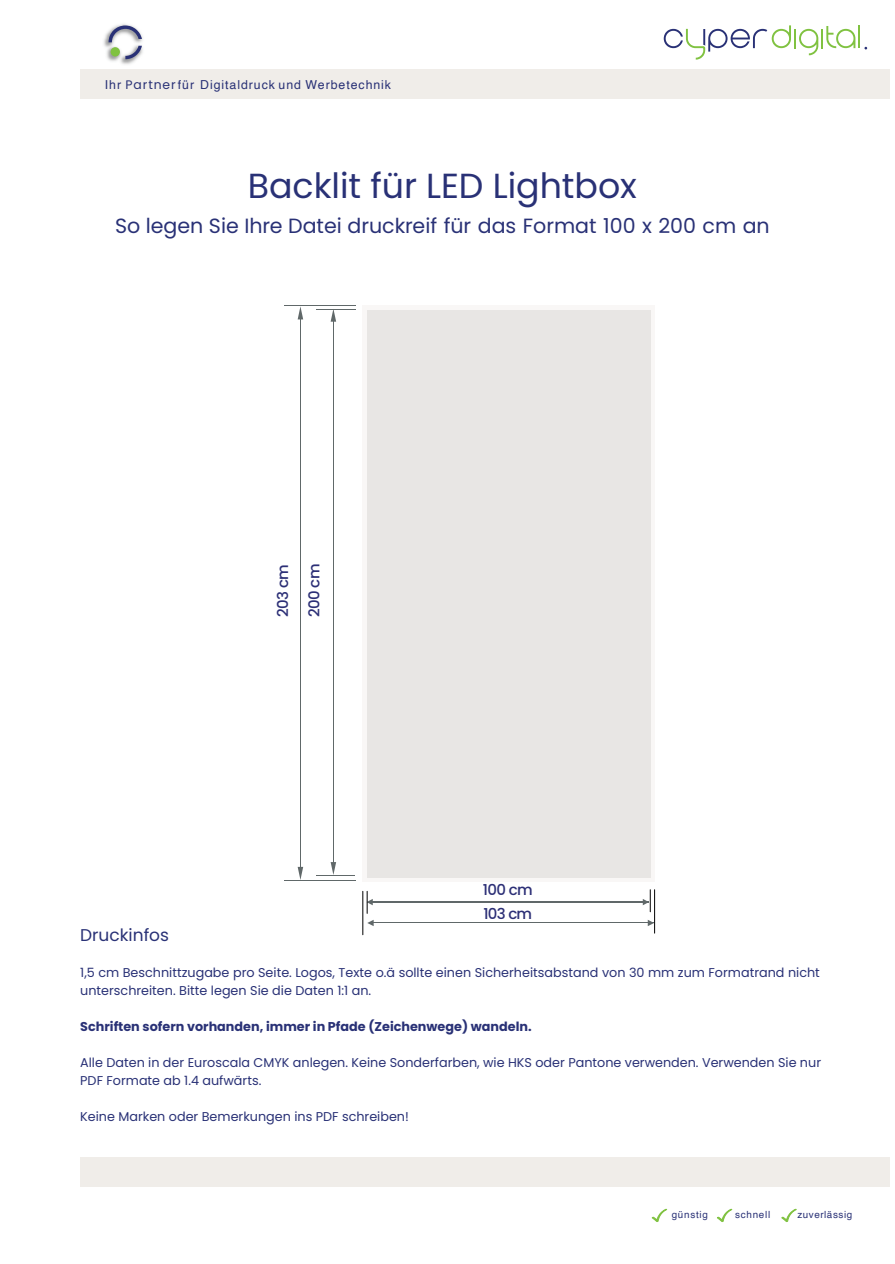
<style>
.page{position:relative;width:895px;height:1264px;background:#fff}
.page>*{position:absolute;margin:0;border:0;box-sizing:border-box;transform-origin:0 0}
.t1{font:34.8px "Poppins";color:#293176}
.t2{font:20.55px "Poppins";color:#293176}
.t3{font:16.95px "Poppins";color:#293176}
.t4{font:500 15px/31.2px "Poppins";letter-spacing:-.045em;color:#2c2f76}
.t5{font:12.75px/18px "Poppins";color:#293176}
.t6{font:700 12.75px "Poppins";color:#293176}
.t7{font:12.3px "Helvetica";letter-spacing:.075em;color:#293176}
.t8{font:9.9px "Helvetica";letter-spacing:.075em;color:#293176}
.t9{font:9.9px "Helvetica";letter-spacing:.055em;color:#293176}
.s1{font-family:"Poppins"}
</style>
<div class="page">
<div style="left:362px;top:306px;width:293px;height:576px;background:#f9f7f6"></div>
<div style="left:367px;top:310px;width:283px;height:567px;background:#e8e6e4"></div>
<hr style="left:373px;top:922px;width:281px;height:1px;background:#606869">
<svg style="left:367px;top:920px;width:6px;height:6px"></svg>
<svg style="left:647px;top:920px;width:7px;height:6px"></svg>
<hr style="left:370px;top:901px;width:278px;height:1px;background:#606869">
<hr style="left:362px;top:891px;width:1px;height:43px;background:#000001">
<svg style="left:366px;top:891px;width:6px;height:22px"></svg>
<hr style="left:654px;top:889px;width:1px;height:44px;background:#000001">
<svg style="left:642px;top:889px;width:8px;height:22px"></svg>
<hr style="left:333px;top:319px;width:1px;height:551px;background:#606869">
<svg style="left:330px;top:310px;width:6px;height:12px"></svg>
<svg style="left:330px;top:862px;width:6px;height:12px"></svg>
<hr style="left:300px;top:317px;width:1px;height:558px;background:#606869">
<svg style="left:297px;top:306px;width:6px;height:13px"></svg>
<svg style="left:297px;top:866px;width:6px;height:13px"></svg>
<hr style="left:316px;top:875px;width:39px;height:1px;background:#606869">
<hr style="left:316px;top:309px;width:39px;height:1px;background:#606869">
<hr style="left:284px;top:879px;width:71px;height:1px;background:#606869">
<hr style="left:284px;top:305px;width:71px;height:1px;background:#606869">
<div style="left:80px;top:69px;width:809px;height:30px;background:#f0ede9"></div>
<img style="left:103px;top:24px;width:40px;height:41px">
<svg style="left:108px;top:25px;width:34px;height:34px"></svg>
<div style="left:111px;top:47px;width:9px;height:9px;background:#80c241;border-radius:50%"></div>
<hr style="left:858px;top:25px;width:2px;height:23px;background:#80c241">
<svg style="left:663px;top:25px;width:192px;height:35px"></svg>
<div style="left:80px;top:1157px;width:809px;height:29px;background:#f0ede9"></div>
<svg style="left:651px;top:1208px;width:16px;height:14px"></svg>
<svg style="left:781px;top:1208px;width:15px;height:14px"></svg>
<svg style="left:717px;top:1208px;width:15px;height:14px"></svg>
<p class="t7" style="left:105px;top:80px;width:287px">Ihr <span class="s1">Partner</span> für Digitaldruck und Werbetechnik</p>
<h1 class="t1" style="left:248px;top:161px;width:390px">Backlit für LED Lightbox</h1>
<h2 class="t2" style="left:115px;top:211px;width:656px">So legen Sie Ihre Datei druckreif für das Format 100 x 200 cm an</h2>
<p class="t4" style="left:267px;top:616px;width:54px;rotate:-90deg">203 cm<br>200 cm</p>
<p class="t4" style="left:482px;top:877px;width:51px;line-height:24.3px">100 cm<br>103 cm</p>
<h3 class="t3" style="left:80px;top:923px;width:90px">Druckinfos</h3>
<p class="t5" style="left:80px;top:963px;width:741px">1,5 cm Beschnittzugabe pro Seite. Logos, Texte o.ä sollte einen Sicherheitsabstand von 30 mm zum Formatrand nicht unterschreiten. Bitte legen Sie die Daten 1:1 an.</p>
<p class="t6" style="left:80px;top:1017px;width:453px">Schriften sofern vorhanden, immer in Pfade (Zeichenwege) wandeln.</p>
<p class="t5" style="left:80px;top:1053px;width:742px">Alle Daten in der Euroscala CMYK anlegen. Keine Sonderfarben, wie HKS oder Pantone verwenden. Verwenden Sie nur<br>PDF Formate ab 1.4 aufwärts.</p>
<p class="t5" style="left:80px;top:1106px;width:330px">Keine Marken oder Bemerkungen ins PDF schreiben!</p>
<p class="t8" style="left:671px;top:1210px;width:38px">günstig</p>
<p class="t8" style="left:735px;top:1210px;width:37px">schnell</p>
<p class="t9" style="left:797px;top:1210px;width:56px">zuverlässig</p>
</div>
